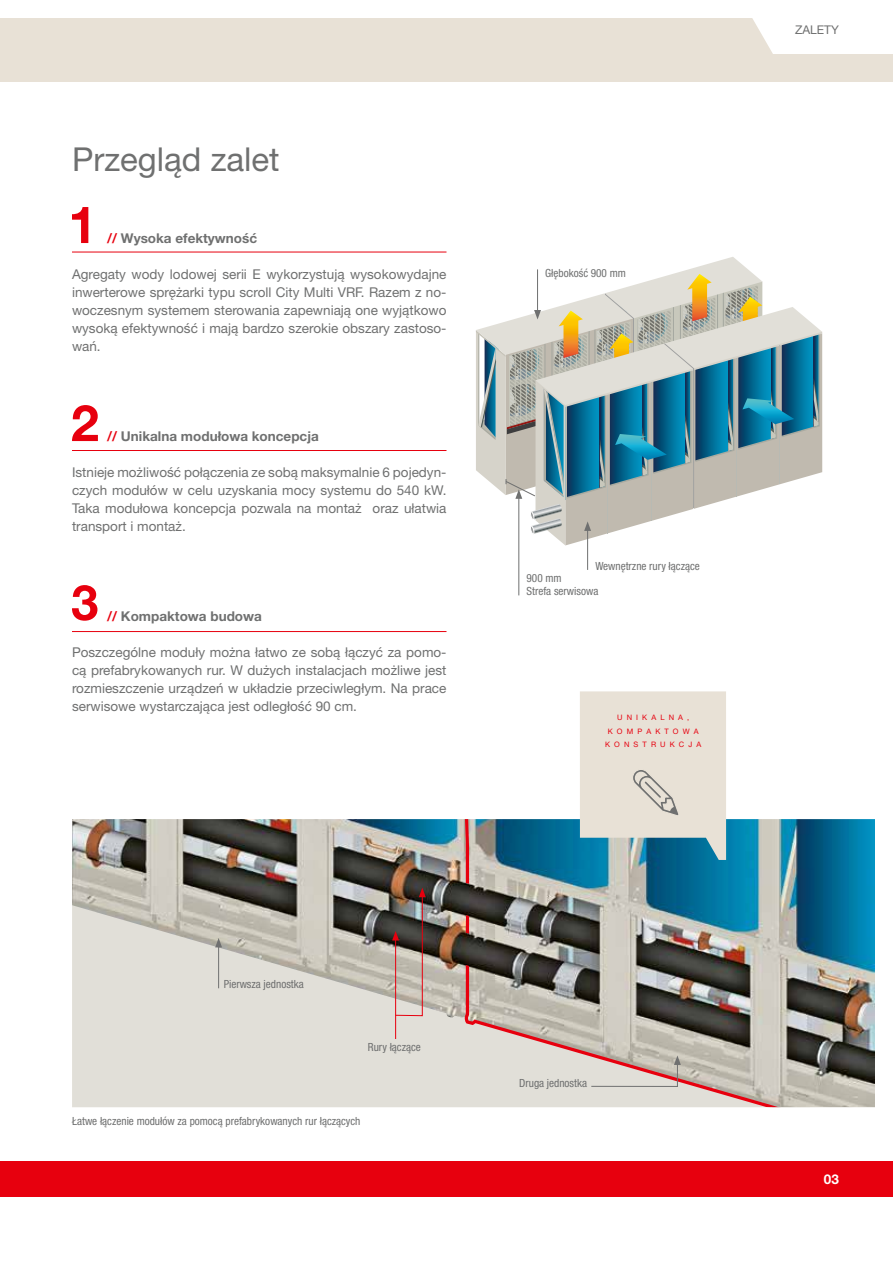
<style>
.page{position:relative;width:893px;height:1263px;background:#fff}
.page>*{position:absolute;margin:0;border:0;box-sizing:border-box;transform-origin:0 0}
.t1{font:33px "Helvetica Neue LT Pro";color:#6f7070}
.t2{font:13.5px/18px "Helvetica Neue LT Pro";color:#6f7070;text-align:justify}
.t3{font:700 13.5px "Helvetica Neue LT Pro";color:#6f7070}
.t4{font:700 13.5px "Helvetica Neue LT Pro";color:#fff}
.t5{font:12px "Helvetica Neue LT Pro";color:#6f7070}
.t6{font:condensed 11.25px/13.5px "Helvetica Neue LT Pro";color:#6f7070}
.t7{font:7.5px/13.5px "Helvetica Neue LT Pro";letter-spacing:.55em;color:#e7000e;text-align:center}
.s1{color:#e7000e}
</style>
<div class="page">
<img style="left:72px;top:819px;width:803px;height:288px">
<svg style="left:464px;top:965px;width:411px;height:142px"></svg>
<svg style="left:466px;top:915px;width:3px;height:19px"></svg>
<svg style="left:462px;top:819px;width:7px;height:65px"></svg>
<div style="left:0;top:18px;width:893px;height:63px;background:#e8e1d6"></div>
<svg style="left:752px;top:18px;width:141px;height:36px"></svg>
<div style="left:0;top:1161px;width:893px;height:36px;background:#e7000e"></div>
<hr style="left:72px;top:252px;width:374px;height:1px;background:#e7000e">
<hr style="left:72px;top:631px;width:374px;height:1px;background:#e7000e">
<hr style="left:72px;top:450px;width:374px;height:1px;background:#e7000e">
<svg style="left:495px;top:691px;width:328px;height:169px"></svg>
<svg style="left:631px;top:768px;width:50px;height:49px"></svg>
<svg style="left:72px;top:207px;width:16px;height:36px"></svg>
<svg style="left:72px;top:585px;width:25px;height:36px"></svg>
<svg style="left:72px;top:405px;width:26px;height:36px"></svg>
<hr style="left:395px;top:938px;width:1px;height:101px;background:#e7000e">
<hr style="left:587px;top:528px;width:1px;height:42px;background:#6f7070">
<hr style="left:518px;top:496px;width:1px;height:99px;background:#6f7070">
<img style="left:392px;top:888px;width:34px;height:128px">
<svg style="left:476px;top:257px;width:346px;height:288px"></svg>
<hr style="left:218px;top:945px;width:1px;height:43px;background:#6f7070">
<svg style="left:215px;top:938px;width:7px;height:9px"></svg>
<svg style="left:591px;top:1055px;width:90px;height:32px"></svg>
<h1 class="t1" style="left:72px;top:139px;width:209px">Przegląd zalet</h1>
<p class="t3" style="left:107px;top:230px;width:152px"><span class="s1">//</span> Wysoka efektywność</p>
<p class="t2" style="left:72px;top:265px;width:376px">Agregaty wody lodowej serii E wykorzystują wysokowydajne inwerterowe sprężarki typu scroll City Multi VRF. Razem z no&shy;woczesnym systemem sterowania zapewniają one wyjątkowo wysoką efektywność i mają bardzo szerokie obszary zastoso&shy;wań.</p>
<p class="t3" style="left:107px;top:428px;width:213px"><span class="s1">//</span> Unikalna modułowa koncepcja</p>
<p class="t2" style="left:72px;top:463px;width:376px">Istnieje możliwość połączenia ze sobą maksymalnie 6 pojedyn&shy;czych modułów w celu uzyskania mocy systemu do 540 kW.<br>Taka modułowa koncepcja pozwala na montaż oraz ułatwia transport i montaż.</p>
<p class="t3" style="left:107px;top:608px;width:156px"><span class="s1">//</span> Kompaktowa budowa</p>
<p class="t2" style="left:72px;top:643px;width:376px">Poszczególne moduły można łatwo ze sobą łączyć za pomo&shy;cą prefabrykowanych rur. W dużych instalacjach możliwe jest rozmieszczenie urządzeń w układzie przeciwległym. Na prace serwisowe wystarczająca jest odległość 90 cm.</p>
<p class="t6" style="left:545px;top:267px;width:82px">Głębokość 900 mm</p>
<p class="t6" style="left:595px;top:559px;width:106px">Wewnętrzne rury łączące</p>
<p class="t6" style="left:526px;top:571px;width:73px">900 mm<br>Strefa serwisowa</p>
<p class="t7" style="left:605px;top:711px;width:98px">UNIKALNA,<br>KOMPAKTOWA<br>KONSTRUKCJA</p>
<p class="t6" style="left:224px;top:977px;width:82px">Pierwsza jednostka</p>
<p class="t6" style="left:368px;top:1040px;width:55px">Rury łączące</p>
<p class="t6" style="left:72px;top:1114px;width:290px">Łatwe łączenie modułów za pomocą prefabrykowanych rur łączących</p>
<p class="t6" style="left:519px;top:1076px;width:69px">Druga jednostka</p>
<p class="t5" style="left:795px;top:23px;width:45px">ZALETY</p>
<p class="t4" style="left:824px;top:1170px;width:17px">03</p>
</div>
